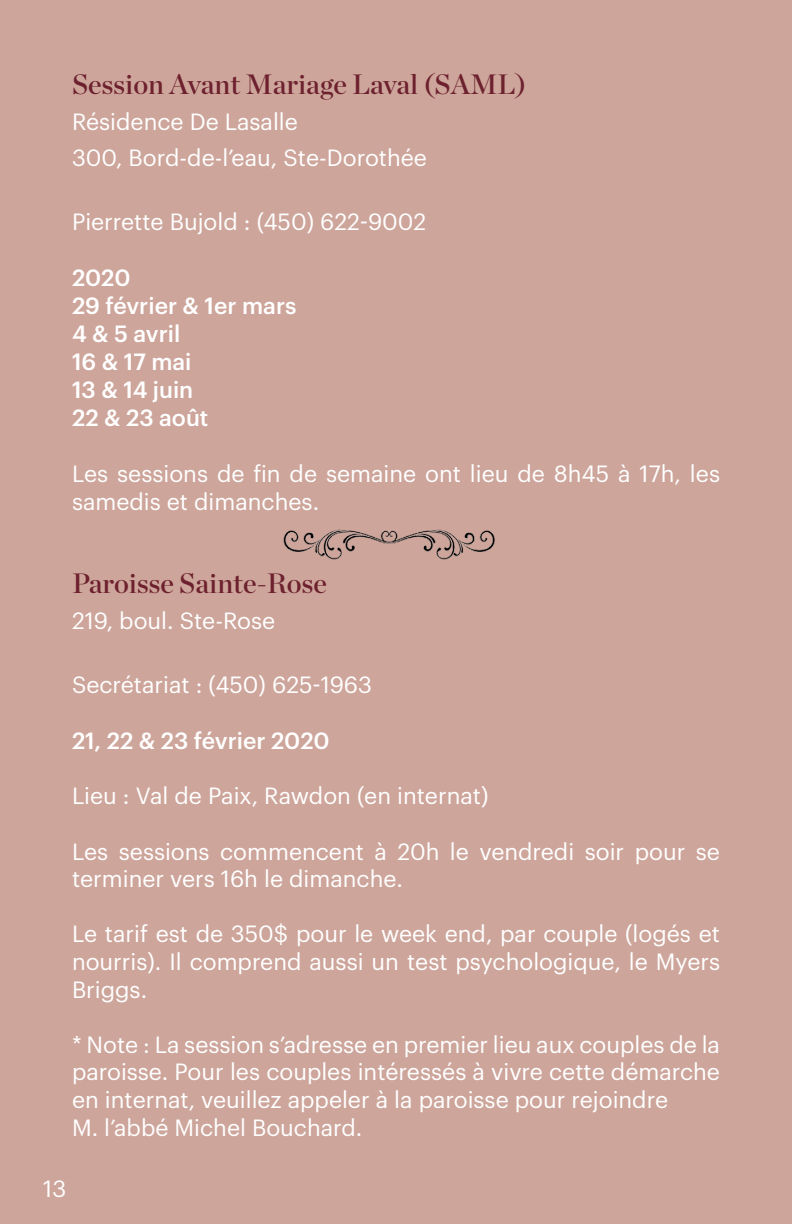
<style>
.page{position:relative;width:792px;height:1224px;background:#cda59b}
.page>*{position:absolute;margin:0;border:0;box-sizing:border-box;transform-origin:0 0}
.t1{font:28px "Chronicle Display Semi";color:#6d212e}
.t2{font:23px/27.6px "Graphik";color:#fff}
.t3{font:500 23px "Graphik";color:#fff}
</style>
<div class="page">
<img style="left:283px;top:529px;width:212px;height:31px">
<p class="t1" style="left:72px;top:63px;width:456px">Session Avant Mariage Laval (SAML)</p>
<p class="t2" style="left:72px;top:106px;width:227px">Résidence De Lasalle</p>
<p class="t2" style="left:72px;top:142px;width:356px">300, Bord-de-l’eau, Ste-Dorothée</p>
<p class="t2" style="left:72px;top:206px;width:356px">Pierrette Bujold : (450) 622-9002</p>
<p class="t3" style="left:72px;top:261px;width:60px">2020</p>
<p class="t3" style="left:72px;top:289px;width:226px">29 février &amp; 1er mars</p>
<p class="t3" style="left:72px;top:317px;width:110px">4 &amp; 5 avril</p>
<p class="t3" style="left:72px;top:345px;width:121px">16 &amp; 17 mai</p>
<p class="t3" style="left:72px;top:373px;width:123px">13 &amp; 14 juin</p>
<p class="t3" style="left:72px;top:401px;width:138px">22 &amp; 23 août</p>
<p class="t2" style="left:72px;top:458px;width:650px">Les sessions de fin de semaine ont lieu de 8h45 à 17h, les samedis et dimanches.</p>
<p class="t1" style="left:72px;top:561px;width:257px">Paroisse Sainte-Rose</p>
<p class="t2" style="left:72px;top:605px;width:205px">219, boul. Ste-Rose</p>
<p class="t2" style="left:72px;top:669px;width:302px">Secrétariat : (450) 625-1963</p>
<p class="t3" style="left:72px;top:723px;width:259px">21, 22 &amp; 23 février 2020</p>
<p class="t2" style="left:72px;top:780px;width:418px">Lieu : Val de Paix, Rawdon (en internat)</p>
<p class="t2" style="left:72px;top:835px;width:649px">Les sessions commencent à 20h le vendredi soir pour se terminer vers 16h le dimanche.</p>
<p class="t2" style="left:72px;top:918px;width:650px;text-align:justify">Le tarif est de 350$ pour le week end, par couple (logés et nourris). Il comprend aussi un test psychologique, le Myers Briggs.</p>
<p class="t2" style="left:72px;top:1029px;width:650px;text-align:justify">* Note : La session s’adresse en premier lieu aux couples de la paroisse. Pour les couples intéressés à vivre cette démarche en internat, veuillez appeler à la paroisse pour rejoindre</p>
<p class="t2" style="left:72px;top:1111px;width:292px">M. l’abbé Michel Bouchard.</p>
<p class="t2" style="left:43px;top:1173px;width:25px">13</p>
</div>
